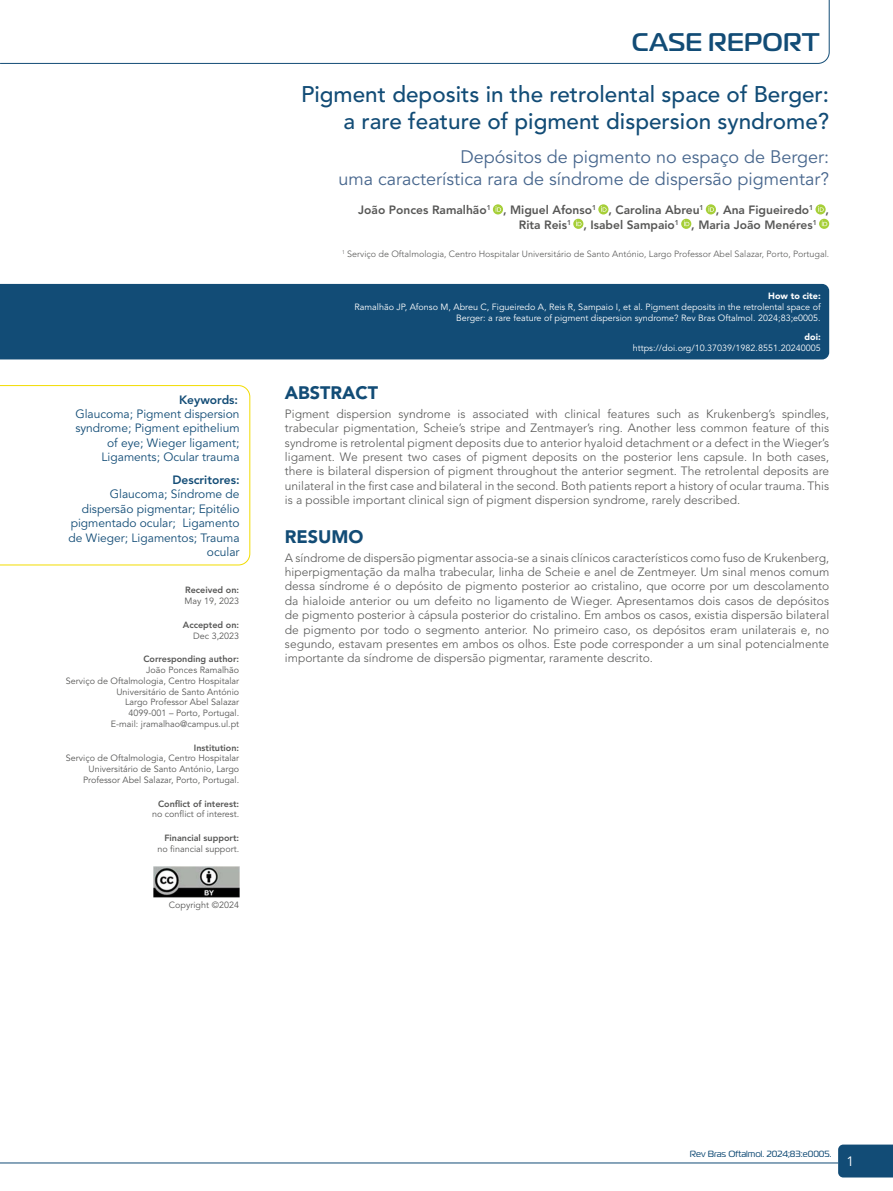
<style>
.page{position:relative;width:893px;height:1191px;background:#fff}
.page>*{position:absolute;margin:0;border:0;box-sizing:border-box;transform-origin:0 0}
.t1{font:500 25.5px "Magistral";letter-spacing:.01em;color:#124c76}
.t2{font:500 22.5px/27px "Avenir LT Std";color:#124c76;text-align:right}
.t3{font:18px/21.6px "Avenir LT Std";color:#47668d;text-align:right}
.t4{font:900 18px "Avenir LT Std";color:#124c76}
.t5{font:13.5px "Avenir LT Std";color:#fff}
.t6{font:300 12px/14.4px "Avenir LT Std";color:#575756;text-align:justify}
.t7{font:12px/14.4px "Avenir LT Std";color:#124c76;text-align:right}
.t8{font:800 12px/14.4px "Avenir LT Std";color:#575756}
.t9{font:800 12px "Avenir LT Std";color:#124c76}
.t10{font:9px/10.8px "Avenir LT Std";color:#575756;text-align:right}
.t11{font:9px/10.8px "Avenir LT Std";color:#fff;text-align:right}
.t12{font:300 9px "Avenir LT Std";color:#575756}
.t13{font:800 9px "Avenir LT Std";color:#575756}
.t14{font:9px "Magistral";color:#124c76}
.t15{font:900 9px "Avenir LT Std";color:#fff}
</style>
<div class="page">
<div style="left:838px;top:1144px;width:55px;height:33px;background:#124c76"></div>
<hr style="left:0;top:1162px;width:838px;height:1px;background:#124c76">
<svg style="left:1px;top:0;width:829px;height:64px"></svg>
<svg style="left:0;top:385px;width:250px;height:180px"></svg>
<div style="left:0;top:284px;width:829px;height:75px;background:#124c76"></div>
<svg style="left:493px;top:204px;width:10px;height:10px"></svg>
<svg style="left:496px;top:206px;width:5px;height:6px"></svg>
<svg style="left:598px;top:204px;width:10px;height:10px"></svg>
<svg style="left:601px;top:206px;width:6px;height:6px"></svg>
<svg style="left:706px;top:204px;width:10px;height:10px"></svg>
<svg style="left:708px;top:206px;width:6px;height:6px"></svg>
<svg style="left:815px;top:204px;width:11px;height:10px"></svg>
<svg style="left:818px;top:206px;width:6px;height:6px"></svg>
<svg style="left:573px;top:219px;width:10px;height:10px"></svg>
<svg style="left:576px;top:221px;width:5px;height:5px"></svg>
<svg style="left:681px;top:219px;width:10px;height:10px"></svg>
<svg style="left:684px;top:221px;width:5px;height:5px"></svg>
<svg style="left:819px;top:219px;width:10px;height:10px"></svg>
<svg style="left:822px;top:221px;width:5px;height:5px"></svg>
<img style="left:153px;top:866px;width:86px;height:31px">
<p class="t9" style="left:179px;top:392px;width:61px">Keywords:</p>
<p class="t7" style="left:75px;top:407px;width:166px">Glaucoma; Pigment dispersion syndrome; Pigment epithelium of eye; Wieger ligament;<br>Ligaments; Ocular trauma</p>
<p class="t9" style="left:173px;top:473px;width:69px">Descritores:</p>
<p class="t7" style="left:68px;top:487px;width:173px">Glaucoma; Síndrome de dispersão pigmentar; Epitélio pigmentado ocular; Ligamento de Wieger; Ligamentos; Trauma ocular</p>
<p class="t13" style="left:185px;top:585px;width:56px">Received on:</p>
<p class="t10" style="left:185px;top:596px;width:56px">May 19, 2023</p>
<p class="t13" style="left:183px;top:619px;width:58px">Accepted on:</p>
<p class="t10" style="left:193px;top:630px;width:48px">Dec 3,2023</p>
<p class="t13" style="left:143px;top:653px;width:97px">Corresponding author:</p>
<p class="t10" style="left:66px;top:664px;width:175px">João Ponces Ramalhão<br>Serviço de Oftalmologia, Centro Hospitalar<br>Universitário de Santo António<br>Largo Professor Abel Salazar<br>4099-001 – Porto, Portugal.<br>E-mail: jramalhao@campus.ul.pt</p>
<p class="t13" style="left:194px;top:742px;width:47px">Institution:</p>
<p class="t10" style="left:66px;top:753px;width:175px">Serviço de Oftalmologia, Centro Hospitalar<br>Universitário de Santo António, Largo<br>Professor Abel Salazar, Porto, Portugal.</p>
<p class="t13" style="left:158px;top:798px;width:83px">Conflict of interest:</p>
<p class="t10" style="left:152px;top:809px;width:89px">no conflict of interest.</p>
<p class="t13" style="left:164px;top:832px;width:76px">Financial support:</p>
<p class="t10" style="left:157px;top:843px;width:83px">no financial support.</p>
<p class="t10" style="left:169px;top:899px;width:72px">Copyright ©2024</p>
<h1 class="t1" style="left:632px;top:27px;width:189px">CASE REPORT</h1>
<h2 class="t2" style="left:301px;top:81px;width:530px">Pigment deposits in the retrolental space of Berger: a rare feature of pigment dispersion syndrome?</h2>
<h3 class="t3" style="left:339px;top:147px;width:492px">Depósitos de pigmento no espaço de Berger:<br>uma característica rara de síndrome de dispersão pigmentar?</h3>
<p class="t8" style="left:519px;top:203px;width:312px;text-indent:-161px">João Ponces Ramalhão<sup>1</sup> , Miguel Afonso<sup>1</sup> , Carolina Abreu<sup>1</sup> , Ana Figueiredo<sup>1</sup> ,<br>Rita Reis<sup>1</sup> , Isabel Sampaio<sup>1</sup> , Maria João Menéres<sup>1</sup></p>
<p class="t12" style="left:342px;top:248px;width:489px"><sup>1</sup> Serviço de Oftalmologia, Centro Hospitalar Universitário de Santo António, Largo Professor Abel Salazar, Porto, Portugal.</p>
<p class="t15" style="left:768px;top:291px;width:54px">How to cite:</p>
<p class="t11" style="left:355px;top:302px;width:468px">Ramalhão JP, Afonso M, Abreu C, Figueiredo A, Reis R, Sampaio I, et al. Pigment deposits in the retrolental space of<br>Berger: a rare feature of pigment dispersion syndrome? Rev Bras Oftalmol. 2024;83;e0005.</p>
<p class="t15" style="left:804px;top:331px;width:18px">doi:</p>
<p class="t11" style="left:633px;top:343px;width:189px">https://doi.org/10.37039/1982.8551.20240005</p>
<h3 class="t4" style="left:285px;top:382px;width:95px">ABSTRACT</h3>
<p class="t6" style="left:285px;top:406px;width:546px">Pigment dispersion syndrome is associated with clinical features such as Krukenberg’s spindles, trabecular pigmentation, Scheie’s stripe and Zentmayer’s ring. Another less common feature of this syndrome is retrolental pigment deposits due to anterior hyaloid detachment or a defect in the Wieger’s ligament. We present two cases of pigment deposits on the posterior lens capsule. In both cases, there is bilateral dispersion of pigment throughout the anterior segment. The retrolental deposits are unilateral in the first case and bilateral in the second. Both patients report a history of ocular trauma. This is a possible important clinical sign of pigment dispersion syndrome, rarely described.</p>
<h3 class="t4" style="left:285px;top:526px;width:80px">RESUMO</h3>
<p class="t6" style="left:285px;top:550px;width:546px">A síndrome de dispersão pigmentar associa-se a sinais clínicos característicos como fuso de Krukenberg, hiperpigmentação da malha trabecular, linha de Scheie e anel de Zentmeyer. Um sinal menos comum dessa síndrome é o depósito de pigmento posterior ao cristalino, que ocorre por um descolamento da hialoide anterior ou um defeito no ligamento de Wieger. Apresentamos dois casos de depósitos de pigmento posterior à cápsula posterior do cristalino. Em ambos os casos, existia dispersão bilateral de pigmento por todo o segmento anterior. No primeiro caso, os depósitos eram unilaterais e, no segundo, estavam presentes em ambos os olhos. Este pode corresponder a um sinal potencialmente importante da síndrome de dispersão pigmentar, raramente descrito.</p>
<p class="t14" style="left:690px;top:1147px;width:143px">Rev Bras Oftalmol. 2024;83:e0005.</p>
<p class="t5" style="left:847px;top:1153px;width:9px">1</p>
</div>
